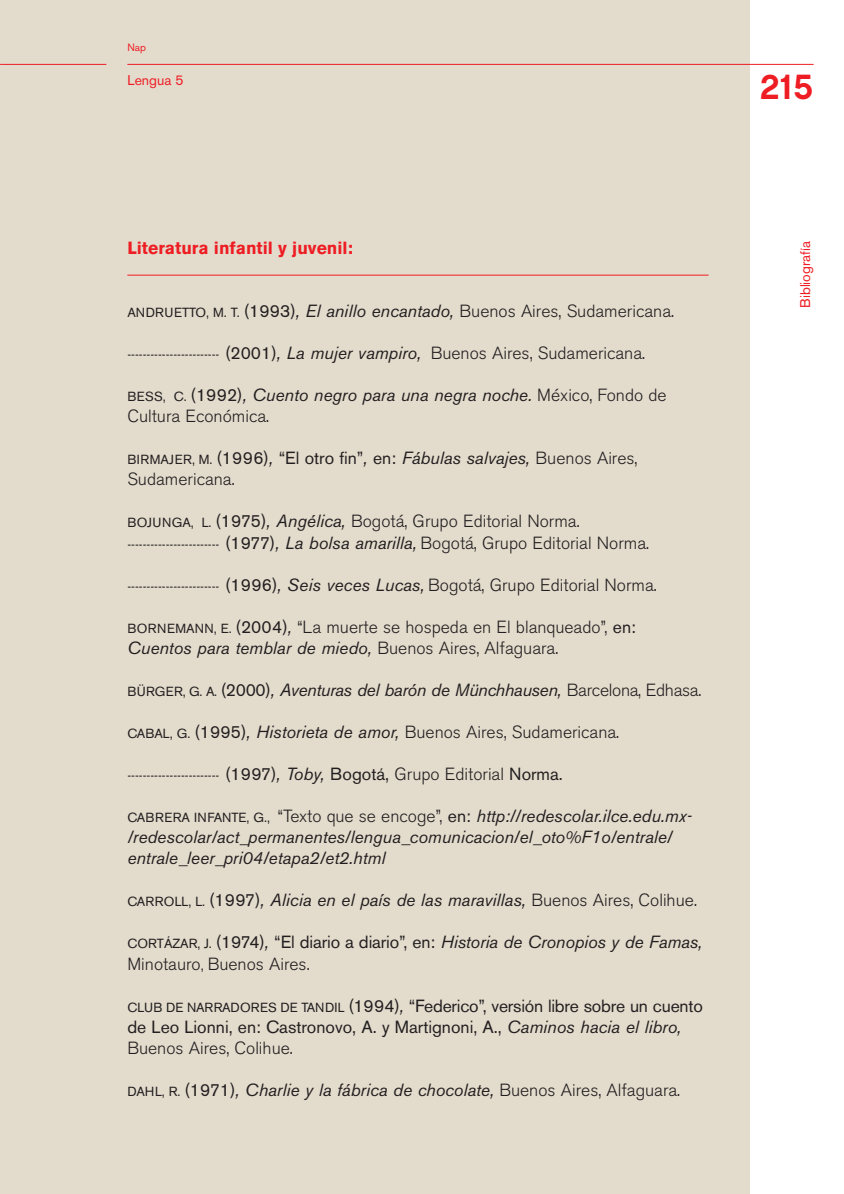
<style>
.page{position:relative;width:844px;height:1194px;background:#fff}
.page>*{position:absolute;margin:0;border:0;box-sizing:border-box;transform-origin:0 0}
.t1{font:35px "Chalet New York Nineteen Eighty";color:#ee1d23}
.t2{font:300 17.5px/21px "Akzidenz Grotesk BE";color:#231f20}
.t3{font:italic 17.5px/21px "Akzidenz Grotesk BE";color:#231f20}
.t4{font:17.5px/21px "Akzidenz Grotesk BE";color:#231f20}
.t5{font:italic 17.5px "Akzidenz Grotesk BE";letter-spacing:-.02em;color:#231f20}
.t6{font:700 17.5px "Akzidenz Grotesk BE";color:#ee1d23}
.t7{font:14px "Akzidenz Grotesk BE";color:#ee1d23}
.t8{font:13.12px "Akzidenz Grotesk BE";color:#231f20}
.t9{font:10.5px "Akzidenz Grotesk BE";color:#ee1d23}
.s1{font-weight:400;font-size:13.12px}
.s2{font-weight:400}
.s3{font-weight:400;font-style:italic}
.s4{font-style:normal;font-size:13.12px}
.s5{font-style:normal}
.s6{font-weight:300;font-style:normal}
.s7{font-size:17.5px}
.s8{font-style:italic;font-size:17.5px}
.s9{font-weight:300;font-size:17.5px}
.s10{font-size:13.12px}
.s11{font-style:italic}
.s12{font-weight:300}
</style>
<div class="page">
<div style="left:0;top:0;width:814px;height:1193px;background:#e3dccd"></div>
<p class="t9" style="left:127px;top:43px;width:20px">Nap</p>
<p class="t7" style="left:127px;top:75px;width:58px">Lengua 5</p>
<p class="t6" style="left:127px;top:241px;width:227px">Literatura infantil y juvenil:</p>
<p class="t2" style="left:127px;top:302px;width:548px"><span class="s1">ANDRUETTO, M. T.</span> <span class="s2">(1993)</span><span class="s3">, El anillo encantado,</span> Buenos Aires, Sudamericana.</p>
<p class="t2" style="left:127px;top:344px;width:519px"><span class="s1">------------------------</span> <span class="s2">(2001)</span><span class="s3">, La mujer vampiro,</span> Buenos Aires, Sudamericana.</p>
<p class="t2" style="left:127px;top:386px;width:540px"><span class="s1">BESS, C.</span> <span class="s2">(1992)</span><span class="s3">, Cuento negro para una negra noche.</span> México, Fondo de<br>Cultura Económica.</p>
<p class="t2" style="left:127px;top:449px;width:511px"><span class="s1">BIRMAJER, M.</span> <span class="s2">(1996)</span><span class="s3">,</span> <span class="s2">“El otro fin”</span><span class="s3">,</span> <span class="s2">en:</span> <span class="s3">Fábulas salvajes,</span> Buenos Aires,<br>Sudamericana.</p>
<p class="t2" style="left:127px;top:512px;width:523px"><span class="s1">BOJUNGA, L.</span> <span class="s2">(1975)</span><span class="s3">, Angélica,</span> Bogotá, Grupo Editorial Norma. <span class="s1">------------------------</span> <span class="s2">(1977)</span><span class="s3">, La bolsa amarilla,</span> Bogotá, Grupo Editorial Norma.</p>
<p class="t2" style="left:127px;top:575px;width:530px"><span class="s1">------------------------</span> <span class="s2">(1996)</span><span class="s3">, Seis veces Lucas,</span> Bogotá, Grupo Editorial Norma.</p>
<p class="t2" style="left:127px;top:617px;width:510px"><span class="s1">BORNEMANN, E.</span> <span class="s2">(2004)</span><span class="s3">,</span> “La muerte se hospeda en El blanqueado”, <span class="s2">en:<br></span><span class="s3">Cuentos para temblar de miedo,</span> Buenos Aires, Alfaguara.</p>
<p class="t5" style="left:127px;top:683px;width:575px"><span class="s4">BÜRGER, G. A.</span> <span class="s5">(2000)</span>, Aventuras del barón de Münchhausen, <span class="s6">Barcelona, Edhasa.</span></p>
<p class="t2" style="left:127px;top:722px;width:493px"><span class="s1">CABAL, G.</span> <span class="s2">(1995)</span><span class="s3">, Historieta de amor,</span> Buenos Aires, Sudamericana.</p>
<p class="t8" style="left:127px;top:770px;width:437px">------------------------ <span class="s7">(1997)</span><span class="s8">, Toby,</span> <span class="s7">Bogotá,</span> <span class="s9">Grupo Editorial</span> <span class="s7">Norma.</span></p>
<p class="t3" style="left:127px;top:807px;width:565px"><span class="s4">CABRERA INFANTE, G.,</span> <span class="s6">“Texto que se encoge”,</span> <span class="s5">en:</span> http://redescolar.ilce.edu.mx-/redescolar/act_permanentes/lengua_comunicacion/el_oto%F1o/entrale/ entrale_leer_pri04/etapa2/et2.html</p>
<p class="t3" style="left:127px;top:891px;width:571px"><span class="s4">CARROLL, L.</span> <span class="s5">(1997)</span>, Alicia en el país de las maravillas, <span class="s6">Buenos Aires, Colihue.</span></p>
<p class="t3" style="left:127px;top:933px;width:576px"><span class="s4">CORTÁZAR, J.</span> <span class="s5">(1974)</span>, <span class="s5">“El diario a diario”, en:</span> Historia de Cronopios y de Famas,<br><span class="s6">Minotauro</span><span class="s4">,</span> <span class="s6">Buenos Aires.</span></p>
<p class="t4" style="left:127px;top:996px;width:577px"><span class="s10">CLUB DE NARRADORES DE TANDIL</span> (1994)<span class="s11">,</span> “Federico”, versión libre sobre un cuento de Leo Lionni, en: Castronovo, A. y Martignoni, A., <span class="s11">Caminos hacia el libro,<br></span><span class="s12">Buenos Aires, Colihue.</span></p>
<p class="t3" style="left:127px;top:1080px;width:554px"><span class="s4">DAHL, R.</span> <span class="s5">(1971)</span>, Charlie y la fábrica de chocolate, <span class="s6">Buenos Aires, Alfaguara.</span></p>
<h1 class="t1" style="left:759px;top:67px;width:54px">215</h1>
<p class="t7" style="left:799px;top:308px;width:68px;rotate:-90deg">Bibliografía</p>
</div>
